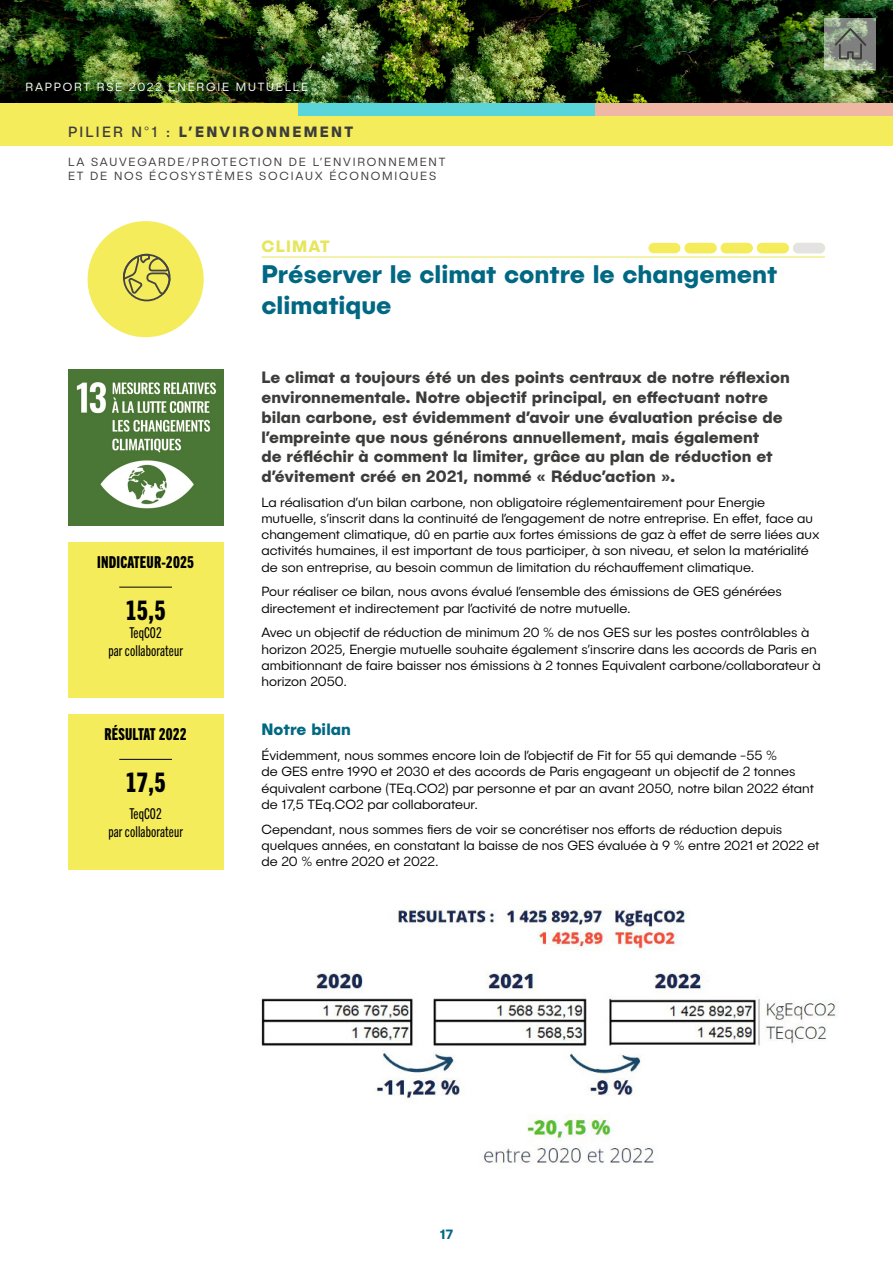
<style>
.page{position:relative;width:893px;height:1263px;background:#fff}
.page>*{position:absolute;margin:0;border:0;box-sizing:border-box;transform-origin:0 0}
.Body_Carre{font:27px "Trade Gothic Next LT Pro Hv Cm";color:#000}
.Chapo{font:27px "Trade Gothic Next LT Pro Hv Cm";color:#000}
.Piliers_Titre_Bleu{font:700 25.5px/30.6px "Publica Sans";color:#006883}
.Chapo-2{font:700 16.5px/19.8px "Publica Sans";color:#3c3c3b}
.Titre_Carre{font:16.5px "Trade Gothic Next LT Pro Hv Cm";letter-spacing:.01em;color:#000}
.Sous-titre{font:700 16.5px "Publica Sans";color:#006883}
.Piliers_Titre_Couleu{font:700 16.5px "Publica Sans";letter-spacing:.07em;color:#e6e65b}
.Body_Carre-2{font:15px/18px "Trade Gothic Next LT Pro Cm";letter-spacing:.01em;color:#000;text-align:center}
.t1{font:700 15px "Publica Sans";letter-spacing:.15em;color:#3c3c3b}
.BODY{font:300 13.5px/16.2px "Publica Sans";color:#000}
.t2{font:700 13.5px "Publica Sans";color:#006883}
.Base_line_pilier{font:300 12px/14.4px "Publica Sans";letter-spacing:.15em;color:#3c3c3b}
.t3{font:300 12px "Publica Sans";letter-spacing:.15em;color:#fff}
.s1{font-weight:400}
</style>
<div class="page">
<div style="left:0;top:91px;width:893px;height:55px;background:#f4ec5b"></div>
<img style="left:261px;top:909px;width:575px;height:259px">
<div style="left:68px;top:714px;width:155px;height:156px;background:#f4ec5b"></div>
<hr style="left:119px;top:759px;width:53px;height:1px;background:#000">
<div style="left:68px;top:542px;width:155px;height:155px;background:#f4ec5b"></div>
<hr style="left:119px;top:587px;width:53px;height:1px;background:#000">
<img style="left:68px;top:370px;width:155px;height:155px">
<div style="left:648px;top:243px;width:32px;height:10px;background:#f4ec5b;border-radius:5px"></div>
<div style="left:721px;top:243px;width:32px;height:10px;background:#f4ec5b;border-radius:5px"></div>
<div style="left:757px;top:243px;width:32px;height:10px;background:#f4ec5b;border-radius:5px"></div>
<div style="left:685px;top:243px;width:32px;height:10px;background:#f4ec5b;border-radius:5px"></div>
<div style="left:793px;top:243px;width:32px;height:10px;background:#e3e3e3;border-radius:5px"></div>
<hr style="left:261px;top:257px;width:564px;height:1px;background:#e6e65b">
<div style="left:88px;top:221px;width:116px;height:116px;background:#f4ec5b;border-radius:50%"></div>
<div style="left:123px;top:254px;width:47px;height:47px;border:2px solid #444345;border-radius:50%"></div>
<svg style="left:122px;top:253px;width:49px;height:43px"></svg>
<img style="left:0;top:0;width:893px;height:103px">
<div style="left:298px;top:103px;width:297px;height:13px;background:#5ad5d9"></div>
<div style="left:595px;top:103px;width:298px;height:13px;background:#f0b7a5"></div>
<svg style="left:825px;top:18px;width:51px;height:51px"></svg>
<svg style="left:835px;top:28px;width:31px;height:31px"></svg>
<p class="t3" style="left:26px;top:79px;width:284px">RAPPORT RSE 2022 ENERGIE MUTUELLE</p>
<p class="t1" style="left:68px;top:121px;width:286px"><span class="s1">PILIER N°1 :</span> L’ENVIRONNEMENT</p>
<p class="Base_line_pilier" style="left:68px;top:154px;width:379px">LA SAUVEGARDE/PROTECTION DE L’ENVIRONNEMENT<br>ET DE NOS ÉCOSYSTÈMES SOCIAUX ÉCONOMIQUES</p>
<p class="Titre_Carre" style="left:97px;top:551px;width:98px">INDICATEUR-2025</p>
<p class="Chapo" style="left:125px;top:592px;width:42px">15,5</p>
<p class="Body_Carre-2" style="left:108px;top:623px;width:76px">TeqCO2<br>par collaborateur</p>
<p class="Titre_Carre" style="left:104px;top:723px;width:84px">RÉSULTAT 2022</p>
<p class="Body_Carre" style="left:125px;top:764px;width:42px">17,5</p>
<p class="Body_Carre-2" style="left:108px;top:803px;width:76px">TeqCO2<br>par collaborateur</p>
<p class="Piliers_Titre_Couleu" style="left:262px;top:236px;width:70px">CLIMAT</p>
<p class="Piliers_Titre_Bleu" style="left:261px;top:258px;width:517px">Préserver le climat contre le changement climatique</p>
<p class="Chapo-2" style="left:261px;top:367px;width:530px">Le climat a toujours été un des points centraux de notre réflexion environnementale. Notre objectif principal, en effectuant notre bilan carbone, est évidemment d’avoir une évaluation précise de l’empreinte que nous générons annuellement, mais également<br>de réfléchir à comment la limiter, grâce au plan de réduction et d’évitement créé en 2021, nommé « Réduc’action ».</p>
<p class="BODY" style="left:261px;top:494px;width:560px">La réalisation d’un bilan carbone, non obligatoire réglementairement pour Energie mutuelle, s’inscrit dans la continuité de l’engagement de notre entreprise. En effet, face au changement climatique, dû en partie aux fortes émissions de gaz à effet de serre liées aux activités humaines, il est important de tous participer, à son niveau, et selon la matérialité de son entreprise, au besoin commun de limitation du réchauffement climatique.</p>
<p class="BODY" style="left:261px;top:583px;width:522px">Pour réaliser ce bilan, nous avons évalué l’ensemble des émissions de GES générées directement et indirectement par l’activité de notre mutuelle.</p>
<p class="BODY" style="left:261px;top:624px;width:561px">Avec un objectif de réduction de minimum 20 % de nos GES sur les postes contrôlables à horizon 2025, Energie mutuelle souhaite également s’inscrire dans les accords de Paris en ambitionnant de faire baisser nos émissions à 2 tonnes Equivalent carbone/collaborateur à horizon 2050.</p>
<p class="Sous-titre" style="left:261px;top:719px;width:91px">Notre bilan</p>
<p class="BODY" style="left:261px;top:747px;width:554px">Évidemment, nous sommes encore loin de l’objectif de Fit for 55 qui demande -55 %<br>de GES entre 1990 et 2030 et des accords de Paris engageant un objectif de 2 tonnes équivalent carbone (TEq.CO2) par personne et par an avant 2050, notre bilan 2022 étant de 17,5 TEq.CO2 par collaborateur.</p>
<p class="BODY" style="left:261px;top:820px;width:559px">Cependant, nous sommes fiers de voir se concrétiser nos efforts de réduction depuis quelques années, en constatant la baisse de nos GES évaluée à 9 % entre 2021 et 2022 et de 20 % entre 2020 et 2022.</p>
<p class="t2" style="left:440px;top:1226px;width:15px">17</p>
</div>
